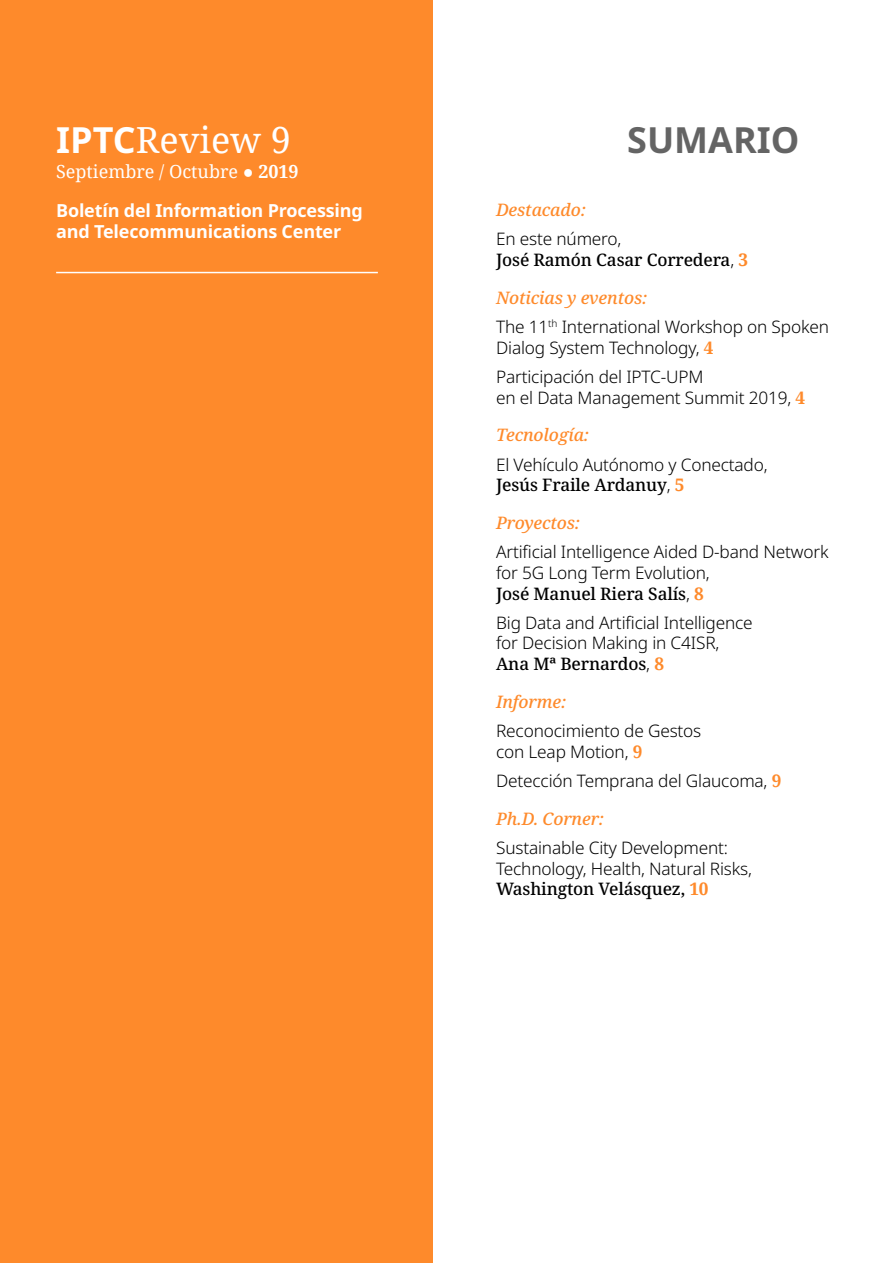
<style>
.page{position:relative;width:893px;height:1263px;background:#fff}
.page>*{position:absolute;margin:0;border:0;box-sizing:border-box;transform-origin:0 0}
.t1{font:36px "Noto Serif";color:#fff}
.t2{font:700 36px "Noto Sans";color:#646464}
.t3{font:700 18px/21.6px "Noto Sans";letter-spacing:-.01em;color:#fff}
.t4{font:18px "Noto Serif";color:#fff}
.t5{font:300 17.25px/20.7px "Noto Sans";letter-spacing:-.01em;color:#000}
.t6{font:500 17.25px/37.7px "Noto Serif";letter-spacing:-.01em;color:#000}
.t7{font:italic 500 17.25px "Noto Serif";letter-spacing:-.01em;color:#fe8a2b}
.s1{font-family:"Noto Sans";font-weight:700}
.s2{font-weight:700}
.s3{font-family:"Noto Sans";font-weight:300}
.s4{font-weight:700;color:#fe8a2b}
.s5{font-style:italic;color:#fe8a2b}
.s6{font-family:"Noto Serif";font-weight:700;color:#fe8a2b}
</style>
<div class="page">
<div style="left:0;top:0;width:433px;height:1263px;background:#fe8a2b"></div>
<hr style="left:56px;top:272px;width:322px;height:1px;background:#fff">
<h1 class="t1" style="left:56px;top:115px;width:236px"><span class="s1">IPTC</span>Review 9</h1>
<p class="t4" style="left:56px;top:159px;width:244px">Septiembre / Octubre ● <span class="s2">2019</span></p>
<p class="t3" style="left:56px;top:200px;width:308px">Boletín del Information Processing and Telecommunications Center</p>
<h1 class="t2" style="left:627px;top:114px;width:174px">SUMARIO</h1>
<p class="t7" style="left:496px;top:198px;width:91px">Destacado:</p>
<p class="t5" style="left:496px;top:229px;width:127px">En este número,</p>
<p class="t6" style="left:496px;top:242px;width:253px">José Ramón Casar Corredera<span class="s3">,</span> <span class="s4">3<br></span><span class="s5">Noticias y eventos:</span></p>
<p class="t5" style="left:496px;top:317px;width:334px">The 11<sup>th</sup> International Workshop on Spoken<br>Dialog System Technology, <span class="s6">4</span></p>
<p class="t5" style="left:496px;top:367px;width:310px">Participación del IPTC-UPM<br>en el Data Management Summit 2019, <span class="s6">4</span></p>
<p class="t7" style="left:496px;top:423px;width:95px">Tecnología:</p>
<p class="t5" style="left:496px;top:454px;width:273px">El Vehículo Autónomo y Conectado,</p>
<p class="t6" style="left:496px;top:467px;width:190px">Jesús Fraile Ardanuy<span class="s3">,</span> <span class="s4">5<br></span><span class="s5">Proyectos:</span></p>
<p class="t5" style="left:496px;top:542px;width:334px">Artificial Intelligence Aided D-band Network for 5G Long Term Evolution,</p>
<p class="t6" style="left:496px;top:575px;width:209px">José Manuel Riera Salís<span class="s3">,</span> <span class="s4">8</span></p>
<p class="t5" style="left:496px;top:613px;width:258px">Big Data and Artificial Intelligence for Decision Making in C4ISR,</p>
<p class="t6" style="left:496px;top:646px;width:169px">Ana Mª Bernardos<span class="s3">,</span> <span class="s4">8<br></span><span class="s5">Informe:</span></p>
<p class="t5" style="left:496px;top:721px;width:207px">Reconocimiento de Gestos con Leap Motion, <span class="s6">9</span></p>
<p class="t5" style="left:496px;top:771px;width:287px">Detección Temprana del Glaucoma, <span class="s6">9</span></p>
<p class="t7" style="left:496px;top:807px;width:110px">Ph.D. Corner:</p>
<p class="t5" style="left:496px;top:838px;width:257px">Sustainable City Development:<br>Technology, Health, Natural Risks,</p>
<p class="t6" style="left:496px;top:871px;width:214px">Washington Velásquez, <span class="s4">10</span></p>
</div>
